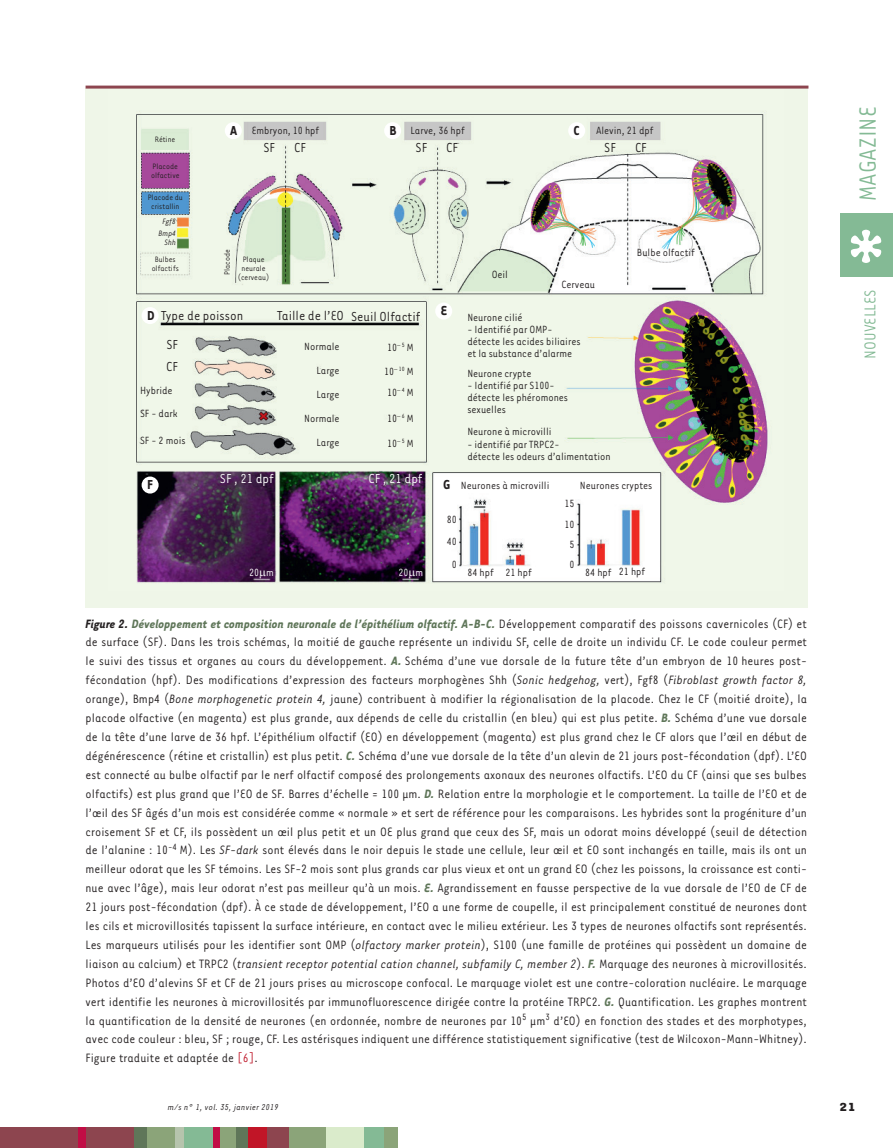
<style>
.page{position:relative;width:893px;height:1148px;background:#fff}
.page>*{position:absolute;margin:0;border:0;box-sizing:border-box;transform-origin:0 0}
.t1{font:27px "Tarzana Narrow";color:#84ba95}
.t2{font:18px "Tarzana Narrow";color:#84ba95}
.t3{font:15px "Tarzana Narrow";color:#231f20}
.t4{font:15px "Tarzana Narrow";color:#fff}
.t5{font:700 15px "Tarzana Narrow";color:#231f20}
.t6{font:13.95px/18.9px "Tarzana Narrow";letter-spacing:.005em;color:#231f20;text-align:justify}
.t7{font:700 13.5px "Tarzana Wide";color:#231f20}
.t8{font:12px/24px "Tarzana Narrow";color:#231f20}
.t9{font:12px "Tarzana Narrow";color:#fff}
.t10{font:italic 9.75px "Tarzana Narrow";letter-spacing:.025em;color:#231f20}
.t11{font:9px/9px "Tarzana Narrow";color:#231f20;text-align:center}
.t12{font:italic 9px/11.4px "Tarzana Narrow";color:#231f20;text-align:center}
.s1{font-weight:700}
.s2{font-weight:700;font-style:italic}
.s3{font-weight:700;font-style:italic;color:#5f7659}
.s4{font-style:italic}
.s5{color:#bf182a}
</style>
<div class="page">
<div style="left:1px;top:1127px;width:134px;height:21px;background:#8d454f"></div>
<div style="left:235px;top:1127px;width:14px;height:21px;background:#5f7659"></div>
<div style="left:79px;top:1127px;width:7px;height:21px;background:#c10d45"></div>
<div style="left:134px;top:1127px;width:22px;height:21px;background:#5f7659"></div>
<div style="left:147px;top:1127px;width:30px;height:21px;background:#8ba479"></div>
<div style="left:176px;top:1127px;width:8px;height:21px;background:#b6c4ad"></div>
<div style="left:184px;top:1127px;width:29px;height:21px;background:#84ba95"></div>
<div style="left:218px;top:1127px;width:18px;height:21px;background:#8ba479"></div>
<div style="left:213px;top:1127px;width:6px;height:21px;background:#c10d45"></div>
<div style="left:249px;top:1127px;width:27px;height:21px;background:#c11527"></div>
<div style="left:287px;top:1127px;width:39px;height:21px;background:#8ba479"></div>
<div style="left:267px;top:1127px;width:21px;height:21px;background:#8d454f"></div>
<div style="left:326px;top:1127px;width:39px;height:21px;background:#daebcb"></div>
<div style="left:365px;top:1127px;width:20px;height:21px;background:#84ba95"></div>
<div style="left:384px;top:1127px;width:14px;height:21px;background:#8ba479"></div>
<div style="left:840px;top:213px;width:53px;height:64px;background:#84ba95"></div>
<svg style="left:851px;top:230px;width:30px;height:33px"></svg>
<div style="left:86px;top:89px;width:722px;height:519px;background:#eff6e8"></div>
<img style="left:136px;top:111px;width:632px;height:472px">
<div style="left:225px;top:122px;width:17px;height:17px;background:#fff;border-radius:50%"></div>
<div style="left:384px;top:122px;width:17px;height:17px;background:#fff;border-radius:50%"></div>
<div style="left:568px;top:122px;width:17px;height:17px;background:#fff;border-radius:50%"></div>
<div style="left:142px;top:307px;width:17px;height:17px;background:#fff;border-radius:50%"></div>
<div style="left:142px;top:476px;width:17px;height:17px;background:#fff;border-radius:50%"></div>
<div style="left:438px;top:476px;width:17px;height:17px;background:#fff;border-radius:50%"></div>
<div style="left:435px;top:302px;width:17px;height:17px;background:#fff;border-radius:50%"></div>
<hr style="left:86px;top:86px;width:722px;height:3px;background:#8d454f">
<svg style="left:260px;top:570px;width:6px;height:8px"></svg>
<svg style="left:409px;top:570px;width:6px;height:8px"></svg>
<p class="t11" style="left:155px;top:134px;width:22px">Rétine</p>
<p class="t11" style="left:151px;top:161px;width:30px;text-align:left">Placode olfactive</p>
<p class="t11" style="left:148px;top:193px;width:37px">Placode du cristallin</p>
<p class="t12" style="left:158px;top:215px;width:19px">Fgf8<br>Bmp4</p>
<p class="t12" style="left:164px;top:236px;width:13px">Shh</p>
<p class="t5" style="left:230px;top:121px;width:9px">A</p>
<p class="t5" style="left:390px;top:121px;width:9px">B</p>
<p class="t5" style="left:574px;top:121px;width:7px">C</p>
<p class="t8" style="left:410px;top:118px;width:56px">Larve, 36 hpf</p>
<p class="t8" style="left:596px;top:118px;width:59px">Alevin, 21 dpf</p>
<p class="t8" style="left:252px;top:118px;width:69px">Embryon, 10 hpf</p>
<p class="t3" style="left:263px;top:138px;width:13px">SF</p>
<p class="t3" style="left:294px;top:138px;width:13px">CF</p>
<p class="t3" style="left:416px;top:138px;width:13px">SF</p>
<p class="t3" style="left:446px;top:138px;width:13px">CF</p>
<p class="t3" style="left:604px;top:138px;width:13px">SF</p>
<p class="t3" style="left:635px;top:138px;width:13px">CF</p>
<p class="t11" style="left:222px;top:275px;width:27px;rotate:-90deg">Placode</p>
<p class="t11" style="left:152px;top:254px;width:29px">Bulbes olfactifs</p>
<p class="t11" style="left:238px;top:254px;width:33px">Plaque neurale (cerveau)</p>
<p class="t3" style="left:147px;top:306px;width:98px"><span class="s1">D</span> Type de poisson</p>
<p class="t3" style="left:277px;top:307px;width:145px">Taille de l’EO Seuil Olfactif</p>
<p class="t3" style="left:166px;top:335px;width:13px">SF</p>
<p class="t3" style="left:166px;top:357px;width:13px">CF</p>
<p class="t8" style="left:140px;top:378px;width:34px">Hybride</p>
<p class="t8" style="left:140px;top:400px;width:47px;line-height:26.4px">SF - dark<br>SF - 2 mois</p>
<p class="t8" style="left:304px;top:334px;width:37px;text-align:right">Normale<br>Large<br>Large<br>Normale<br>Large</p>
<p class="t8" style="left:384px;top:334px;width:31px">10<sup>–</sup> <sup>5</sup> M<br>10<sup>–</sup> <sup>10</sup> M</p>
<p class="t8" style="left:387px;top:379px;width:28px;line-height:25.7px;text-align:justify">10<sup>–</sup> <sup>4</sup> M 10<sup>–</sup> <sup>6</sup> M 10<sup>–</sup> <sup>5</sup> M</p>
<p class="t5" style="left:441px;top:301px;width:8px">E</p>
<p class="t4" style="left:220px;top:469px;width:55px">SF , 21 dpf</p>
<p class="t4" style="left:368px;top:469px;width:55px">CF , 21 dpf</p>
<p class="t5" style="left:147px;top:475px;width:7px">F</p>
<p class="t5" style="left:443px;top:475px;width:9px">G</p>
<p class="t8" style="left:492px;top:262px;width:18px">Oeil</p>
<p class="t8" style="left:561px;top:272px;width:35px">Cerveau</p>
<p class="t8" style="left:467px;top:304px;width:57px">Neurone cilié</p>
<p class="t8" style="left:467px;top:322px;width:115px;line-height:12px">- Identifié par OMP&shy;détecte les acides biliaires et la substance d’alarme</p>
<p class="t8" style="left:467px;top:361px;width:65px">Neurone crypte</p>
<p class="t8" style="left:467px;top:379px;width:102px;line-height:12px">- Identifié par S100- détecte les phéromones sexuelles</p>
<p class="t8" style="left:467px;top:419px;width:86px">Neurone à microvilli</p>
<p class="t8" style="left:467px;top:437px;width:145px;line-height:12px">- identifié par TRPC2-<br>détecte les odeurs d’alimentation</p>
<p class="t8" style="left:637px;top:240px;width:59px">Bulbe olfactif</p>
<p class="t8" style="left:461px;top:473px;width:90px">Neurones à microvilli</p>
<p class="t8" style="left:580px;top:473px;width:74px">Neurones cryptes</p>
<p class="t9" style="left:249px;top:565px;width:26px">20 m</p>
<p class="t9" style="left:398px;top:565px;width:26px">20 m</p>
<p class="t8" style="left:447px;top:507px;width:12px;line-height:22.5px;text-align:center">80<br>40<br>0</p>
<p class="t8" style="left:564px;top:493px;width:12px;line-height:20.2px;text-align:center">15<br>10<br>5<br>0</p>
<p class="t8" style="left:505px;top:560px;width:28px">21 hpf</p>
<p class="t8" style="left:619px;top:559px;width:28px">21 hpf</p>
<p class="t8" style="left:467px;top:560px;width:28px">84 hpf</p>
<p class="t8" style="left:585px;top:560px;width:28px">84 hpf</p>
<p class="t6" style="left:86px;top:613px;width:723px"><span class="s2">Figure 2.</span> <span class="s3">Développement et composition neuronale de l’épithélium olfactif. A-B-C.</span> Développement comparatif des poissons cavernicoles (CF) et de surface (SF). Dans les trois schémas, la moitié de gauche représente un individu SF, celle de droite un individu CF. Le code couleur permet le suivi des tissus et organes au cours du développement. <span class="s3">A.</span> Schéma d’une vue dorsale de la future tête d’un embryon de 10 heures post&shy;fécondation (hpf). Des modifications d’expression des facteurs morphogènes Shh (<span class="s4">Sonic hedgehog,</span> vert), Fgf8 (<span class="s4">Fibroblast growth factor 8, </span>orange), Bmp4 (<span class="s4">Bone morphogenetic protein 4,</span> jaune) contribuent à modifier la régionalisation de la placode. Chez le CF (moitié droite), la placode olfactive (en magenta) est plus grande, aux dépends de celle du cristallin (en bleu) qui est plus petite. <span class="s3">B.</span> Schéma d’une vue dorsale de la tête d’une larve de 36 hpf. L’épithélium olfactif (EO) en développement (magenta) est plus grand chez le CF alors que l’œil en début de dégénérescence (rétine et cristallin) est plus petit. <span class="s3">C.</span> Schéma d’une vue dorsale de la tête d’un alevin de 21 jours post-fécondation (dpf). L’EO est connecté au bulbe olfactif par le nerf olfactif composé des prolongements axonaux des neurones olfactifs. L’EO du CF (ainsi que ses bulbes olfactifs) est plus grand que l’EO de SF. Barres d’échelle = 100 µm. <span class="s3">D.</span> Relation entre la morphologie et le comportement. La taille de l’EO et de l’œil des SF âgés d’un mois est considérée comme « normale » et sert de référence pour les comparaisons. Les hybrides sont la progéniture d’un croisement SF et CF, ils possèdent un œil plus petit et un OE plus grand que ceux des SF, mais un odorat moins développé (seuil de détection de l’alanine : 10<sup>-4</sup> M). Les <span class="s4">SF-dark</span> sont élevés dans le noir depuis le stade une cellule, leur œil et EO sont inchangés en taille, mais ils ont un meilleur odorat que les SF témoins. Les SF-2 mois sont plus grands car plus vieux et ont un grand EO (chez les poissons, la croissance est conti&shy;nue avec l’âge), mais leur odorat n’est pas meilleur qu’à un mois. <span class="s3">E.</span> Agrandissement en fausse perspective de la vue dorsale de l’EO de CF de 21 jours post-fécondation (dpf). À ce stade de développement, l’EO a une forme de coupelle, il est principalement constitué de neurones dont les cils et microvillosités tapissent la surface intérieure, en contact avec le milieu extérieur. Les 3 types de neurones olfactifs sont représentés.<br>Les marqueurs utilisés pour les identifier sont OMP (<span class="s4">olfactory marker protein</span>), S100 (une famille de protéines qui possèdent un domaine de liaison au calcium) et TRPC2 (<span class="s4">transient receptor potential cation channel, subfamily C, member 2</span>). <span class="s3">F.</span> Marquage des neurones à microvillosités.<br>Photos d’EO d’alevins SF et CF de 21 jours prises au microscope confocal. Le marquage violet est une contre-coloration nucléaire. Le marquage vert identifie les neurones à microvillosités par immunofluorescence dirigée contre la protéine TRPC2. <span class="s3">G.</span> Quantification. Les graphes montrent la quantification de la densité de neurones (en ordonnée, nombre de neurones par 10<sup>5</sup> µm<sup>3</sup> d’EO) en fonction des stades et des morphotypes, avec code couleur : bleu, SF ; rouge, CF. Les astérisques indiquent une différence statistiquement significative (test de Wilcoxon-Mann-Whitney).<br>Figure traduite et adaptée de <span class="s5">[6]</span>.</p>
<p class="t10" style="left:168px;top:1101px;width:112px">m/s n° 1, vol. 35, janvier 2019</p>
<h1 class="t1" style="left:851px;top:201px;width:96px;rotate:-90deg">MAGAZINE</h1>
<p class="t2" style="left:859px;top:359px;width:70px;rotate:-90deg">NOUVELLES</p>
<p class="t7" style="left:839px;top:1097px;width:18px">21</p>
</div>
